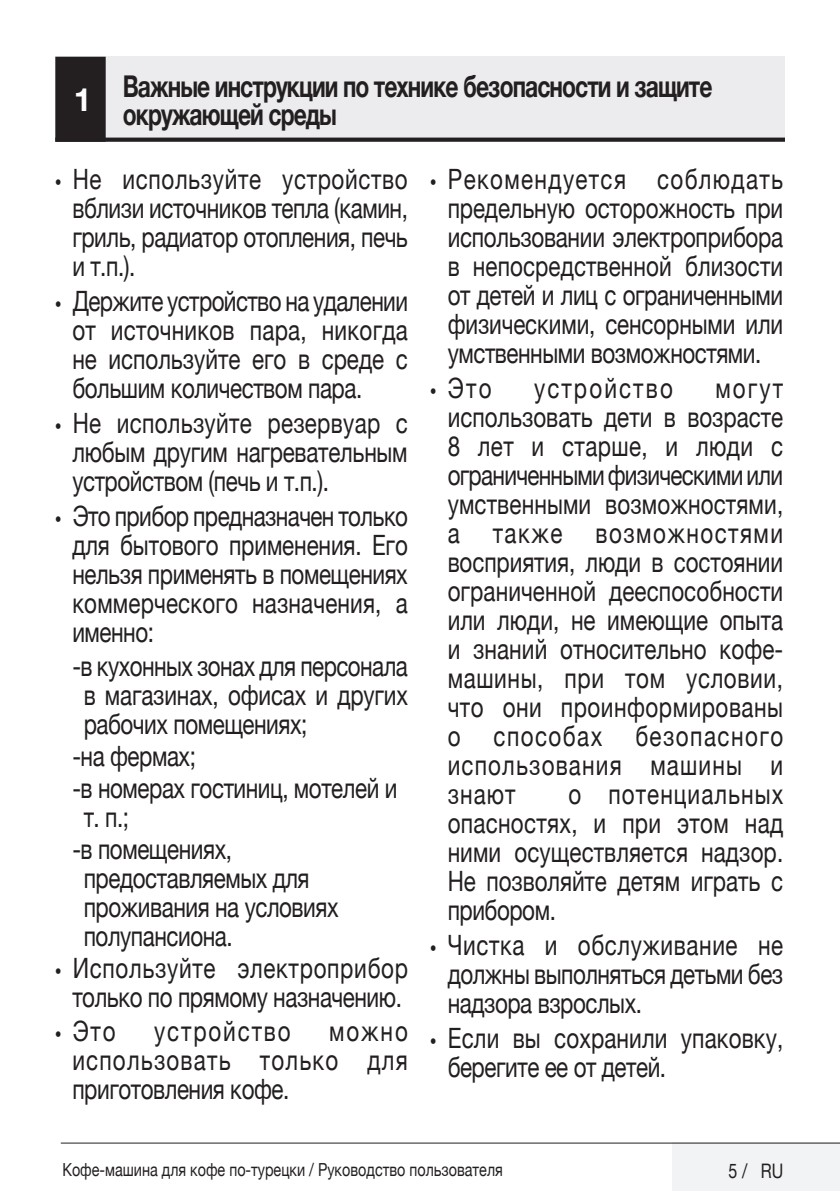
<style>
.page{position:relative;width:840px;height:1191px;background:#fff}
.page>*{position:absolute;margin:0;border:0;box-sizing:border-box;transform-origin:0 0}
.Unite_Baslik_Guvenli{font:700 30px/28px "Helvetica Neue";letter-spacing:-.04em;color:#231f20;scale:.76 1}
.Güvenlik_Alt_Maddele{font:28px/29px "Helvetica Neue";letter-spacing:-.02em;color:#231f20;text-align:justify;scale:.8 1}
.Güvenlik_Alt_Maddele-2{font:28px/29px "Helvetica Neue";letter-spacing:.03em;color:#231f20;text-align:center;scale:.8 1}
.Güvenlik_Alt_Maddele-3{font:28px/29px "Helvetica Neue";letter-spacing:.005em;color:#231f20;scale:.8 1}
.Güvenlik_Alt_Maddele-4{font:28px "Helvetica Neue";letter-spacing:.08em;color:#231f20;scale:.8 1}
.Güvenlik_Alt_Maddele-5{font:28px "Helvetica Neue";letter-spacing:.095em;color:#231f20;scale:.8 1}
.t1{font:20px "Helvetica Neue";color:#231f20;scale:.8 1}
.t2{font:18px "Helvetica Neue";color:#231f20;scale:.8 1}
.s1{font-size:32px;color:#fff}
.s2{font-family:"Arial";font-weight:700;font-size:20px}
</style>
<div class="page">
<div style="left:672px;top:1142px;width:167px;height:49px;background:#f2f3f4"></div>
<hr style="left:61px;top:1142px;width:778px;height:1px;background:#231f20">
<div style="left:55px;top:57px;width:729px;height:83px;background:#ececee"></div>
<hr style="left:55px;top:138px;width:729px;height:3px;background:#231f20">
<div style="left:56px;top:58px;width:49px;height:83px;background:#231f20"></div>
<div style="left:55px;top:57px;width:51px;height:85px;border:2px solid #231f20"></div>
<p class="Unite_Baslik_Guvenli" style="left:123px;top:73px;width:777px;text-indent:-49px"><span class="s1">1</span> Важные инструкции по технике безопасности и защите окружающей среды</p>
<p class="Güvenlik_Alt_Maddele" style="left:72px;top:167px;width:421px;text-indent:-17px"><span class="s2">•</span> Не используйте устройство вблизи источников тепла (камин, гриль, радиатор отопления, печь и т.п.).</p>
<p class="Güvenlik_Alt_Maddele" style="left:72px;top:288px;width:421px;text-indent:-17px"><span class="s2">•</span> Держите устройство на удалении от источников пара, никогда не используйте его в среде с большим количеством пара.</p>
<p class="Güvenlik_Alt_Maddele" style="left:72px;top:410px;width:421px;text-indent:-17px"><span class="s2">•</span> Не используйте резервуар с любым другим нагревательным устройством (печь и т.п.).</p>
<p class="Güvenlik_Alt_Maddele" style="left:72px;top:503px;width:421px;text-indent:-17px"><span class="s2">•</span> Это прибор предназначен только для бытового применения. Его нельзя применять в помещениях коммерческого назначения, а именно:</p>
<p class="Güvenlik_Alt_Maddele" style="left:84px;top:653px;width:406px;text-indent:-11px">-в кухонных зонах для персонала в магазинах, офисах и других рабочих помещениях;</p>
<p class="Güvenlik_Alt_Maddele" style="left:72px;top:743px;width:156px">-на фермах;</p>
<p class="Güvenlik_Alt_Maddele" style="left:84px;top:775px;width:393px;text-indent:-11px">-в номерах гостиниц, мотелей и т. п.;</p>
<p class="Güvenlik_Alt_Maddele" style="left:84px;top:836px;width:320px;text-align:left;text-indent:-11px">-в помещениях, предоставляемых для проживания на условиях полупансиона.</p>
<p class="Güvenlik_Alt_Maddele-2" style="left:55px;top:955px;width:442px"><span class="s2">•</span> Используйте электроприбор только по прямому назначению.</p>
<p class="Güvenlik_Alt_Maddele" style="left:55px;top:1018px;width:77px"><span class="s2">•</span> Это</p>
<p class="Güvenlik_Alt_Maddele-4" style="left:154px;top:1011px;width:172px">устройство</p>
<p class="Güvenlik_Alt_Maddele" style="left:72px;top:1018px;width:420px;text-indent:257px">можно использовать только для приготовления кофе.</p>
<p class="Güvenlik_Alt_Maddele" style="left:447px;top:167px;width:421px;text-indent:-17px"><span class="s2">•</span> Рекомендуется соблюдать предельную осторожность при использовании электроприбора в непосредственной близости от детей и лиц с ограниченными физическими, сенсорными или умственными возможностями.</p>
<p class="Güvenlik_Alt_Maddele" style="left:430px;top:375px;width:78px"><span class="s2">•</span> Это</p>
<p class="Güvenlik_Alt_Maddele-5" style="left:533px;top:368px;width:175px">устройство</p>
<p class="Güvenlik_Alt_Maddele" style="left:447px;top:375px;width:421px;text-indent:267px">могут использовать дети в возрасте 8 лет и старше, и люди с ограниченными физическими или умственными возможностями, а также возможностями восприятия, люди в состоянии ограниченной дееспособности или люди, не имеющие опыта и знаний относительно кофе&shy;машины, при том условии, что они проинформированы о способах безопасного использования машины и знают</p>
<p class="Güvenlik_Alt_Maddele" style="left:447px;top:781px;width:421px;text-indent:121px">о потенциальных опасностях, и при этом над ними осуществляется надзор.<br>Не позволяйте детям играть с прибором.</p>
<p class="Güvenlik_Alt_Maddele" style="left:447px;top:932px;width:420px;text-indent:-17px"><span class="s2">•</span> Чистка и обслуживание не должны выполняться детьми без надзора взрослых.</p>
<p class="Güvenlik_Alt_Maddele-3" style="left:447px;top:1025px;width:421px;text-indent:-17px"><span class="s2">•</span> Если вы сохранили упаковку, берегите ее от детей.</p>
<p class="t2" style="left:62px;top:1156px;width:551px">Кофе-машина для кофе по-турецки / Руководство пользователя</p>
<p class="t1" style="left:728px;top:1156px;width:70px">5 / RU</p>
</div>
